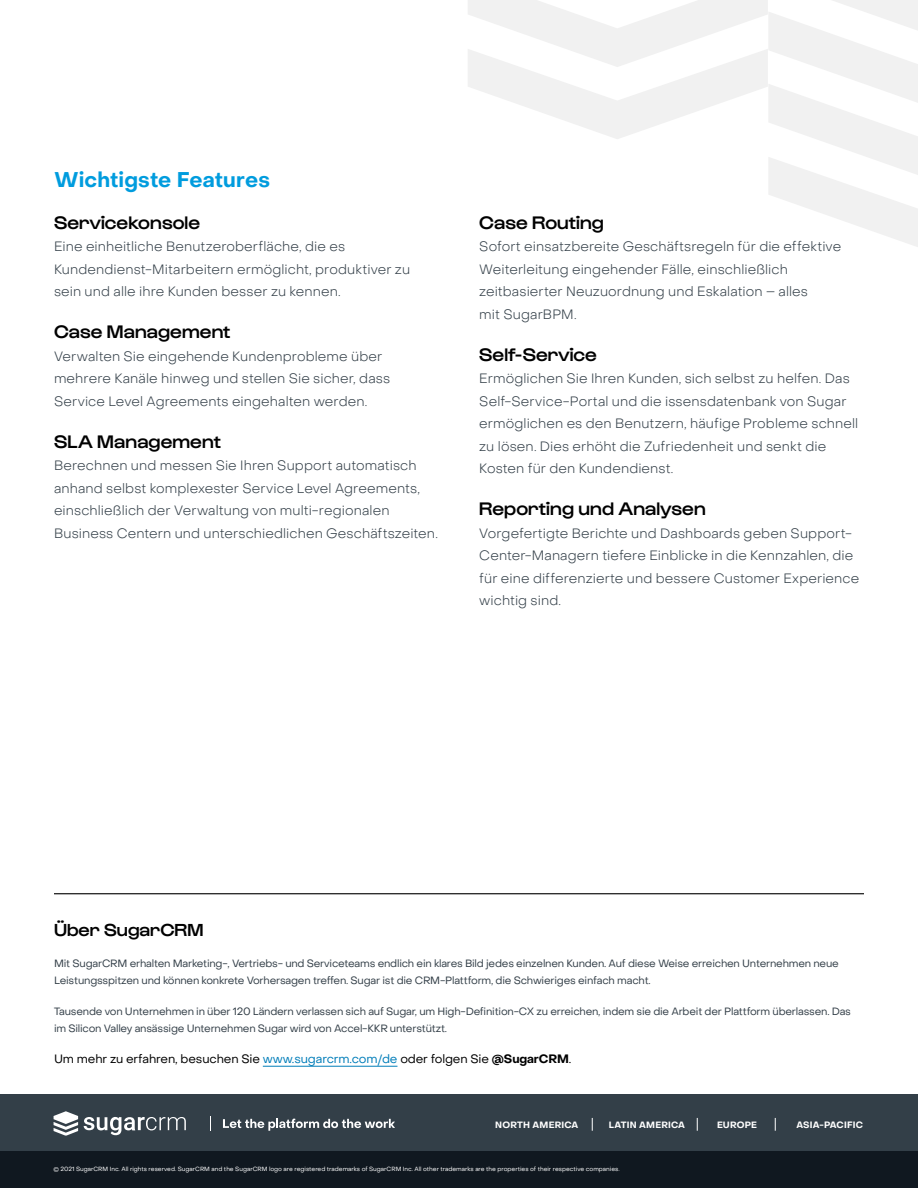
<style>
.page{position:relative;width:918px;height:1188px;background:#fff}
.page>*{position:absolute;margin:0;border:0;box-sizing:border-box;transform-origin:0 0}
.t1{font:700 21px "Object Sans";letter-spacing:.005em;color:#009cde}
.t2{font:500 18.75px "Gustavo";letter-spacing:.005em;color:#000}
.t3{font:500 18px "Gustavo";color:#000}
.t4{font:300 13.5px/22.5px "Object Sans";letter-spacing:.01em;color:#333f48}
.t5{font:12px "Object Sans";letter-spacing:-.01em;color:#000}
.t6{font:10.5px/17.4px "Object Sans";letter-spacing:-.02em;color:#333f48}
.t7{font:700 9.15px "Object Sans";letter-spacing:.02em;color:#fff}
.t8{font:700 9px "Object Sans";letter-spacing:.02em;color:#fff}
.t9{font:6px "Object Sans";color:#fff}
.s1{color:#007db9}
.s2{font-weight:700}
</style>
<div class="page">
<svg style="left:468px;top:0;width:450px;height:247px"></svg>
<div style="left:0;top:1094px;width:918px;height:57px;background:#333f48"></div>
<div style="left:0;top:1151px;width:918px;height:37px;background:#101820"></div>
<svg style="left:592px;top:1118px;width:1px;height:13px"></svg>
<svg style="left:697px;top:1118px;width:1px;height:13px"></svg>
<svg style="left:775px;top:1118px;width:1px;height:13px"></svg>
<svg style="left:54px;top:1111px;width:24px;height:25px"></svg>
<svg style="left:84px;top:1117px;width:102px;height:18px"></svg>
<svg style="left:210px;top:1116px;width:1px;height:15px"></svg>
<svg style="left:223px;top:1119px;width:172px;height:12px"></svg>
<hr style="left:263px;top:1066px;width:134px;height:1px;background:#007db9">
<hr style="left:54px;top:893px;width:810px;height:1px;background:#000">
<h1 class="t1" style="left:54px;top:167px;width:218px">Wichtigste Features</h1>
<h2 class="t2" style="left:54px;top:211px;width:148px">Servicekonsole</h2>
<p class="t4" style="left:54px;top:235px;width:358px">Eine einheitliche Benutzeroberfläche, die es<br>Kundendienst-Mitarbeitern ermöglicht, produktiver zu sein und alle ihre Kunden besser zu kennen.</p>
<h2 class="t2" style="left:54px;top:321px;width:178px">Case Management</h2>
<p class="t4" style="left:54px;top:345px;width:338px">Verwalten Sie eingehende Kundenprobleme über mehrere Kanäle hinweg und stellen Sie sicher, dass<br>Service Level Agreements eingehalten werden.</p>
<h2 class="t2" style="left:54px;top:430px;width:168px">SLA Management</h2>
<p class="t4" style="left:54px;top:454px;width:385px">Berechnen und messen Sie Ihren Support automatisch anhand selbst komplexester Service Level Agreements, einschließlich der Verwaltung von multi-regionalen Business Centern und unterschiedlichen Geschäftszeiten.</p>
<h2 class="t2" style="left:479px;top:211px;width:126px">Case Routing</h2>
<p class="t4" style="left:479px;top:235px;width:364px">Sofort einsatzbereite Geschäftsregeln für die effektive Weiterleitung eingehender Fälle, einschließlich zeitbasierter Neuzuordnung und Eskalation – alles<br>mit SugarBPM.</p>
<h2 class="t2" style="left:479px;top:343px;width:119px">Self-Service</h2>
<p class="t4" style="left:479px;top:367px;width:381px">Ermöglichen Sie Ihren Kunden, sich selbst zu helfen. Das Self-Service-Portal und die issensdatenbank von Sugar ermöglichen es den Benutzern, häufige Probleme schnell zu lösen. Dies erhöht die Zufriedenheit und senkt die Kosten für den Kundendienst.</p>
<h2 class="t2" style="left:479px;top:498px;width:228px">Reporting und Analysen</h2>
<p class="t4" style="left:479px;top:522px;width:382px">Vorgefertigte Berichte und Dashboards geben Support-Center-Managern tiefere Einblicke in die Kennzahlen, die für eine differenzierte und bessere Customer Experience wichtig sind.</p>
<h3 class="t3" style="left:54px;top:919px;width:151px">Über SugarCRM</h3>
<p class="t6" style="left:54px;top:954px;width:786px">Mit SugarCRM erhalten Marketing-, Vertriebs- und Serviceteams endlich ein klares Bild jedes einzelnen Kunden. Auf diese Weise erreichen Unternehmen neue<br>Leistungsspitzen und können konkrete Vorhersagen treffen. Sugar ist die CRM-Plattform, die Schwieriges einfach macht.</p>
<p class="t6" style="left:54px;top:1003px;width:799px">Tausende von Unternehmen in über 120 Ländern verlassen sich auf Sugar, um High-Definition-CX zu erreichen, indem sie die Arbeit der Plattform überlassen. Das im Silicon Valley ansässige Unternehmen Sugar wird von Accel-KKR unterstützt.</p>
<p class="t5" style="left:54px;top:1052px;width:519px">Um mehr zu erfahren, besuchen Sie <span class="s1">www.sugarcrm.com/de</span> oder folgen Sie <span class="s2">@SugarCRM</span>.</p>
<p class="t8" style="left:495px;top:1119px;width:85px">NORTH AMERICA</p>
<p class="t8" style="left:609px;top:1119px;width:78px">LATIN AMERICA</p>
<p class="t8" style="left:717px;top:1119px;width:42px">EUROPE</p>
<p class="t7" style="left:797px;top:1119px;width:68px">ASIA-PACIFIC</p>
<p class="t9" style="left:54px;top:1165px;width:568px">© 2021 SugarCRM Inc. All rights reserved. SugarCRM and the SugarCRM logo are registered trademarks of SugarCRM Inc. All other trademarks are the properties of their respective companies.</p>
</div>
